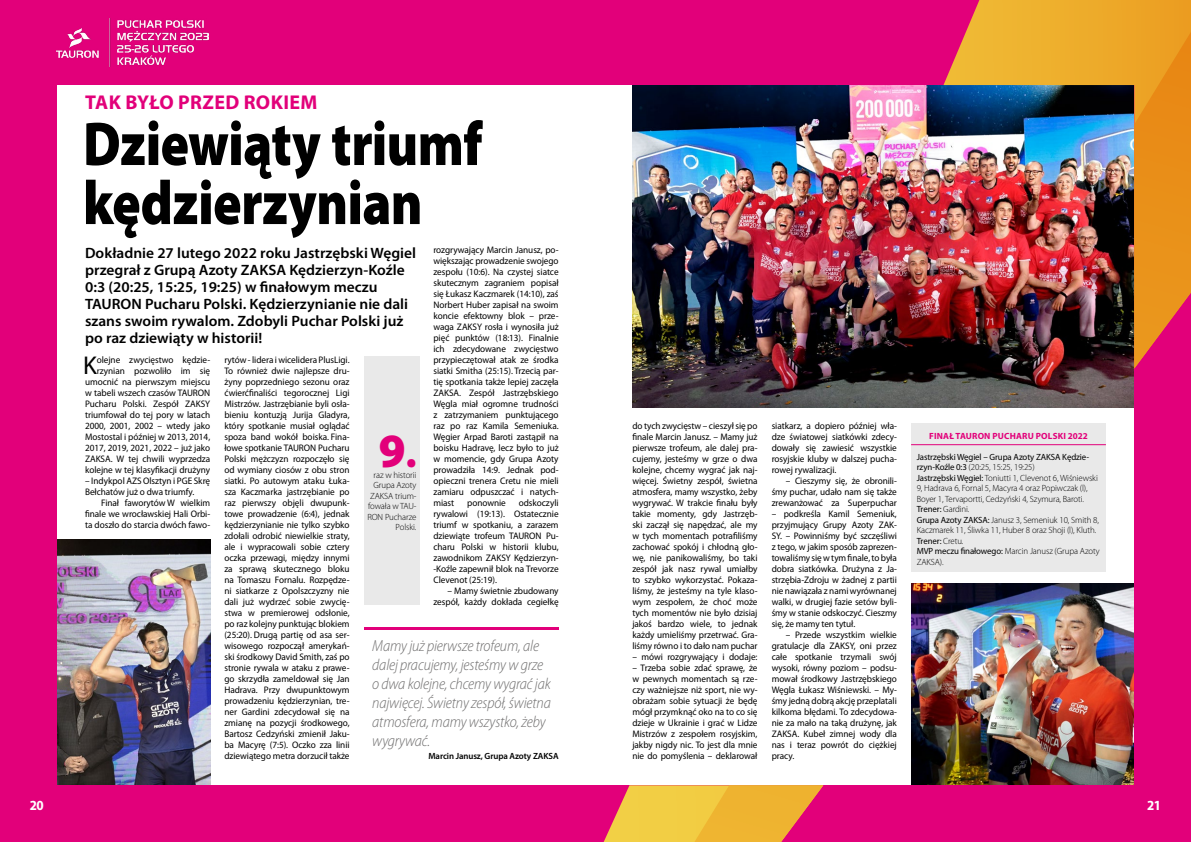
<style>
.page{position:relative;width:1191px;height:842px;background:#fff}
.page>*{position:absolute;margin:0;border:0;box-sizing:border-box;transform-origin:0 0}
.t1{font:900 62.4px/59px "Myriad Pro";letter-spacing:-.01em;color:#000;scale:.85 1}
.t2{font:900 48px "Myriad Pro";color:#e2007a}
.t3{font:25.8px "Myriad Pro";color:#000}
.t4{font:700 20px "Myriad Pro";letter-spacing:.02em;color:#e2007a}
.t5{font:italic 300 semi-condensed 16px/19px "Myriad Pro";letter-spacing:-.01em;color:#706f6f}
.t6{font:600 15px/17px "Myriad Pro";color:#000}
.t7{font:700 semi-condensed 14px "Myriad Pro";color:#fff}
.t8{font:9.5px/11px "Myriad Pro";letter-spacing:-.005em;color:#000;text-align:justify}
.t9{font:300 9px/10.5px "Myriad Pro";letter-spacing:-.01em;color:#000;text-align:right}
.t10{font:600 9px "Myriad Pro";letter-spacing:-.01em;color:#000}
.t11{font:700 9px "Myriad Pro";letter-spacing:.02em;color:#e2007a}
.s1{font-size:40px}
.s2{font-weight:400}
</style>
<div class="page">
<hr style="left:364px;top:627px;width:194px;height:3px;background:#e2007a">
<div style="left:364px;top:356px;width:55px;height:249px;background:#e9e9e9"></div>
<div style="left:911px;top:424px;width:195px;height:148px;background:#e9e9e9"></div>
<hr style="left:911px;top:444px;width:195px;height:1px;background:#e2007a">
<img style="left:57px;top:539px;width:153px;height:246px">
<img style="left:632px;top:85px;width:502px;height:322px">
<img style="left:911px;top:583px;width:223px;height:202px">
<div style="left:0;top:72px;width:57px;height:770px;background:#e2007a"></div>
<div style="left:0;top:785px;width:595px;height:57px;background:#e2007a"></div>
<div style="left:595px;top:785px;width:596px;height:57px;background:#e2007a"></div>
<div style="left:0;top:0;width:595px;height:85px;background:#e2007a"></div>
<div style="left:595px;top:0;width:596px;height:85px;background:#e2007a"></div>
<div style="left:1134px;top:55px;width:57px;height:759px;background:#e2007a"></div>
<img style="left:57px;top:18px;width:151px;height:49px">
<img style="left:943px;top:0;width:248px;height:369px">
<svg style="left:603px;top:785px;width:220px;height:57px"></svg>
<h3 class="t4" style="left:85px;top:91px;width:234px">TAK BYŁO PRZED ROKIEM</h3>
<h1 class="t1" style="left:83px;top:115px;width:471px">Dziewiąty triumf kędzierzynian</h1>
<p class="t8" style="left:433px;top:245px;width:127px">rozgrywający Marcin Janusz, po&shy;większając prowadzenie swojego zespołu (10:6). Na czystej siatce skutecznym zagraniem popisał się Łukasz Kaczmarek (14:10), zaś Norbert Huber zapisał na swoim koncie efektowny blok – prze&shy;waga ZAKSY rosła i wynosiła już pięć punktów (18:13). Finalnie ich zdecydowane zwycięstwo przypieczętował atak ze środka siatki Smitha (25:15). Trzecią par&shy;tię spotkania także lepiej zaczęła ZAKSA. Zespół Jastrzębskiego Węgla miał ogromne trudności z zatrzymaniem punktującego raz po raz Kamila Semeniuka.<br>Węgier Arpad Baroti zastąpił na boisku Hadravę, lecz było to już w momencie, gdy Grupa Azoty prowadziła 14:9. Jednak pod&shy;opieczni trenera Cretu nie mieli zamiaru odpuszczać i natych&shy;miast</p>
<p class="t6" style="left:85px;top:245px;width:332px">Dokładnie 27 lutego 2022 roku Jastrzębski Węgiel przegrał z Grupą Azoty ZAKSA Kędzierzyn-Koźle 0:3 (20:25, 15:25, 19:25) w finałowym meczu TAURON Pucharu Polski. Kędzierzynianie nie dali szans swoim rywalom. Zdobyli Puchar Polski już po raz dziewiąty w historii!</p>
<p class="t8" style="left:85px;top:355px;width:127px;text-align:right">olejne zwycięstwo kędzie&shy;rzynian pozwoliło im się umocnić na pierwszym miejscu w tabeli wszech czasów TAURON<br>Pucharu Polski. Zespół ZAKSY triumfował do tej pory w latach<br>2000, 2001, 2002 – wtedy jako<br>Mostostal i później w 2013, 2014,<br>2017, 2019, 2021, 2022 – już jako<br>ZAKSA. W tej chwili wyprzedza kolejne w tej klasyfikacji drużyny</p>
<p class="t8" style="left:85px;top:476px;width:127px">– Indykpol AZS Olsztyn i PGE Skrę<br>Bełchatów już o dwa triumfy.</p>
<p class="t8" style="left:85px;top:498px;width:127px;text-indent:16px">Finał faworytów W wielkim finale we wrocławskiej Hali Orbi&shy;ta doszło do starcia dwóch fawo-</p>
<p class="t8" style="left:224px;top:355px;width:127px">rytów - lidera i wicelidera PlusLigi.<br>To również dwie najlepsze dru&shy;żyny poprzedniego sezonu oraz ćwierćfinaliści tegorocznej Ligi Mistrzów. Jastrzębianie byli osła&shy;bieniu kontuzją Jurija Gladyra, który spotkanie musiał oglądać spoza band wokół boiska. Fina&shy;łowe spotkanie TAURON Pucharu Polski mężczyzn rozpoczęło się od wymiany ciosów z obu stron siatki. Po autowym ataku Łuka&shy;sza Kaczmarka jastrzębianie po raz pierwszy objęli dwupunk&shy;towe prowadzenie (6:4), jednak kędzierzynianie nie tylko szybko zdołali odrobić niewielkie straty, ale i wypracowali sobie cztery oczka przewagi, między innymi za sprawą skutecznego bloku na Tomaszu Fornalu. Rozpędze&shy;ni siatkarze z Opolszczyzny nie dali już wydrzeć sobie zwycię&shy;stwa w premierowej odsłonie, po raz kolejny punktując blokiem (25:20). Drugą partię od asa ser&shy;wisowego rozpoczął amerykań&shy;ski środkowy David Smith, zaś po stronie rywala w ataku z prawe&shy;go skrzydła zameldował się Jan Hadrava. Przy dwupunktowym prowadzeniu kędzierzynian, tre&shy;ner Gardini zdecydował się na zmianę na pozycji środkowego, Bartosz Cedzyński zmienił Jaku&shy;ba Macyrę (7:5). Oczko zza linii dziewiątego metra dorzucił także</p>
<h3 class="t3" style="left:83px;top:351px;width:15px">K</h3>
<h2 class="t2" style="left:379px;top:424px;width:39px">9<span class="s1">.</span></h2>
<p class="t9" style="left:367px;top:469px;width:51px">raz w historii<br>Grupa Azoty<br>ZAKSA trium&shy;fowała w TAU-<br>RON Pucharze<br>Polski.</p>
<p class="t8" style="left:433px;top:498px;width:127px;text-indent:85px">odskoczyli rywalowi (19:13). Ostatecznie triumf w spotkaniu, a zarazem dziewiąte trofeum TAURON Pu&shy;charu Polski w historii klubu, zawodnikom ZAKSY Kędzierzyn--Koźle zapewnił blok na Trevorze Clevenot (25:19).</p>
<p class="t8" style="left:433px;top:586px;width:127px;text-align:right">– Mamy świetnie zbudowany zespół, każdy dokłada cegiełkę</p>
<p class="t8" style="left:467px;top:498px;width:40px">ponownie</p>
<h3 class="t5" style="left:372px;top:637px;width:180px">Mamy już pierwsze trofeum, ale dalej pracujemy, jesteśmy w grze o dwa kolejne, chcemy wygrać jak najwięcej. Świetny zespół, świetna atmosfera, mamy wszystko, żeby wygrywać.</h3>
<p class="t10" style="left:428px;top:751px;width:132px">Marcin Janusz, Grupa Azoty ZAKSA</p>
<p class="t8" style="left:632px;top:421px;width:127px">do tych zwycięstw – cieszył się po finale Marcin Janusz. – Mamy już pierwsze trofeum, ale dalej pra&shy;cujemy, jesteśmy w grze o dwa kolejne, chcemy wygrać jak naj&shy;więcej. Świetny zespół, świetna atmosfera, mamy wszystko, żeby wygrywać. W trakcie finału były takie momenty, gdy Jastrzęb&shy;ski zaczął się napędzać, ale my w tych momentach potrafiliśmy zachować spokój i chłodną gło&shy;wę, nie panikowaliśmy, bo taki zespół jak nasz rywal umiałby to szybko wykorzystać. Pokaza&shy;liśmy, że jesteśmy na tyle klaso&shy;wym zespołem, że choć może tych momentów nie było dzisiaj jakoś bardzo wiele, to jednak każdy umieliśmy przetrwać. Gra&shy;liśmy równo i to dało nam puchar</p>
<p class="t8" style="left:632px;top:652px;width:127px">– mówi rozgrywający i dodaje:</p>
<p class="t8" style="left:632px;top:663px;width:127px">– Trzeba sobie zdać sprawę, że w pewnych momentach są rze&shy;czy ważniejsze niż sport, nie wy&shy;obrażam sobie sytuacji że będę mógł przymknąć oko na to co się dzieje w Ukrainie i grać w Lidze Mistrzów z zespołem rosyjskim, jakby nigdy nic. To jest dla mnie nie do pomyślenia – deklarował</p>
<p class="t8" style="left:771px;top:421px;width:127px">siatkarz, a dopiero później wła&shy;dze światowej siatkówki zdecy&shy;dowały się zawiesić wszystkie rosyjskie kluby w dalszej pucha&shy;rowej rywalizacji.</p>
<p class="t8" style="left:771px;top:476px;width:127px;text-indent:14px">– Cieszymy się, że obronili&shy;śmy puchar, udało nam się także zrewanżować za Superpuchar</p>
<p class="t8" style="left:771px;top:509px;width:127px">– podkreśla Kamil Semeniuk, przyjmujący Grupy Azoty ZAK-SY. – Powinniśmy być szczęśliwi z tego, w jakim sposób zaprezen&shy;towaliśmy się w tym finale, to była dobra siatkówka. Drużyna z Ja&shy;strzębia-Zdroju w żadnej z partii nie nawiązała z nami wyrównanej walki, w drugiej fazie setów byli&shy;śmy w stanie odskoczyć. Cieszmy się, że mamy ten tytuł.</p>
<p class="t8" style="left:771px;top:630px;width:127px;text-indent:14px">– Przede wszystkim wielkie gratulacje dla ZAKSY, oni przez całe spotkanie trzymali swój wysoki, równy poziom – podsu&shy;mował środkowy Jastrzębskiego Węgla Łukasz Wiśniewski. – My&shy;śmy jedną dobrą akcję przeplatali kilkoma błędami. To zdecydowa&shy;nie za mało na taką drużynę, jak ZAKSA. Kubeł zimnej wody dla nas i teraz powrót do ciężkiej pracy.</p>
<p class="t11" style="left:929px;top:431px;width:160px">FINAŁ TAURON PUCHARU POLSKI 2022</p>
<p class="t9" style="left:916px;top:452px;width:184px;text-align:left"><span class="s2">Jastrzębski Węgiel – Grupa Azoty ZAKSA Kędzie&shy;rzyn-Koźle 0:3</span> (20:25, 15:25, 19:25)<br><span class="s2">Jastrzębski Węgiel:</span> Toniutti 1, Clevenot 6, Wiśniewski 9, Hadrava 6, Fornal 5, Macyra 4 oraz Popiwczak (l), Boyer 1, Tervaportti, Cedzyński 4, Szymura, Baroti.<br><span class="s2">Trener:</span> Gardini.<br><span class="s2">Grupa Azoty ZAKSA:</span> Janusz 3, Semeniuk 10, Smith 8, Kaczmarek 11, Śliwka 11, Huber 8 oraz Shoji (l), Kluth.<br><span class="s2">Trener:</span> Cretu.<br><span class="s2">MVP meczu finałowego:</span> Marcin Janusz (Grupa Azoty ZAKSA).</p>
<h3 class="t7" style="left:30px;top:798px;width:16px">20</h3>
<h3 class="t7" style="left:1147px;top:798px;width:16px">21</h3>
</div>
